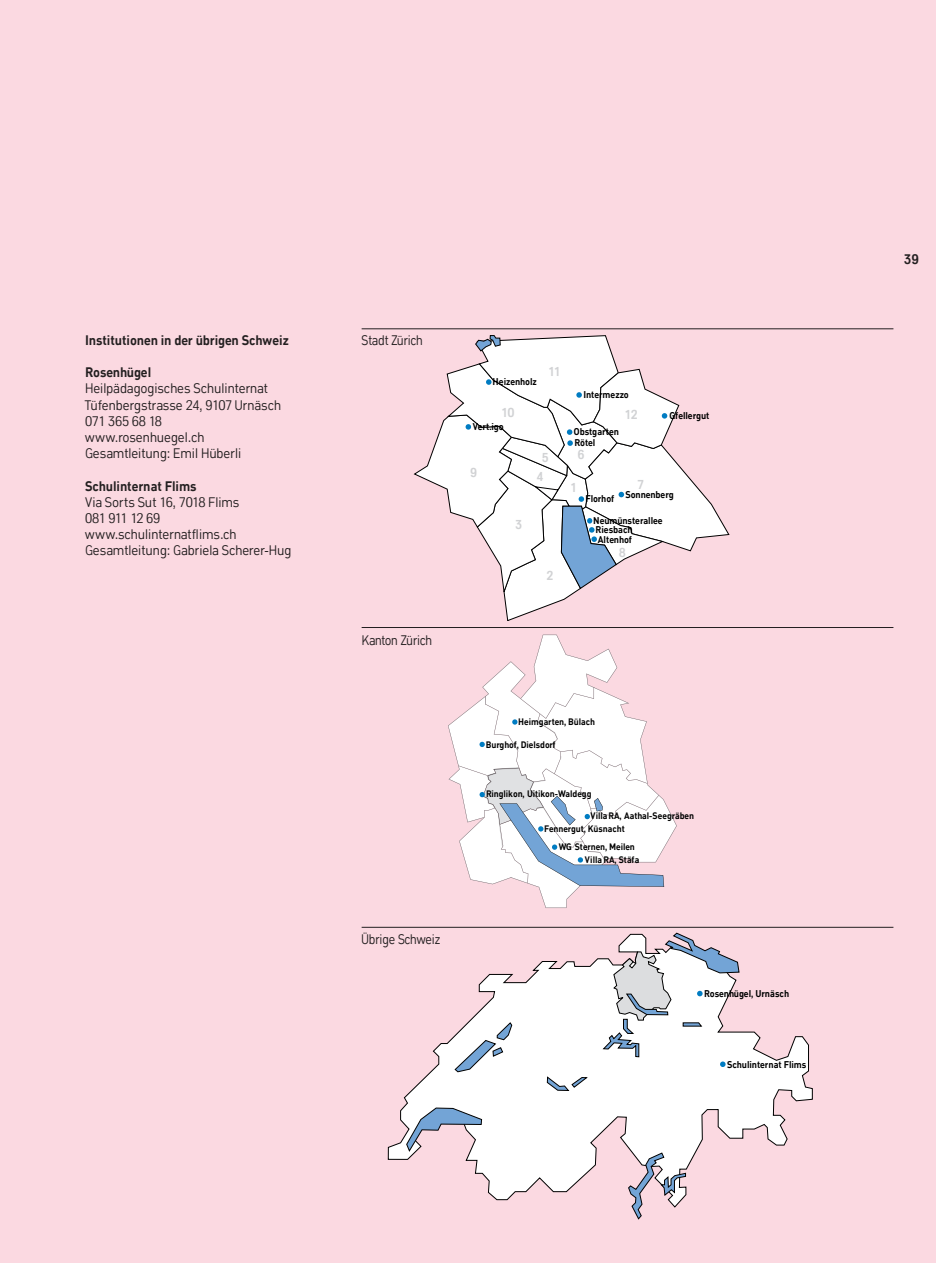
<style>
.page{position:relative;width:936px;height:1263px;background:#fff}
.page>*{position:absolute;margin:0;border:0;box-sizing:border-box;transform-origin:0 0}
.t1{font:13.5px/16.2px "Zkj";letter-spacing:.005em;color:#231f20}
.t2{font:700 13.5px "Zkj";color:#231f20}
.t3{font:13.5px "Zkj";letter-spacing:.005em;color:#231f20;scale:.94 1}
.t4{font:13.5px "Zkj";letter-spacing:-.015em;color:#231f20;scale:.94 1}
.t5{font:700 12.6px "Zkj";color:#d1d2d4}
.t6{font:700 9.6px/10.9px "Zkj";color:#000}
.t7{font:700 9.15px/13px "Zkj";color:#000}
</style>
<div class="page">
<div style="left:0;top:0;width:935px;height:1263px;background:#fbd9e1"></div>
<svg style="left:388px;top:958px;width:424px;height:243px"></svg>
<svg style="left:547px;top:1076px;width:40px;height:15px"></svg>
<svg style="left:454px;top:1022px;width:58px;height:50px;background:#d7dde5"></svg>
<svg style="left:628px;top:1152px;width:58px;height:67px"></svg>
<svg style="left:406px;top:1107px;width:76px;height:44px"></svg>
<svg style="left:603px;top:933px;width:136px;height:134px;background:#e1dfe4"></svg>
<svg style="left:448px;top:635px;width:228px;height:273px"></svg>
<svg style="left:414px;top:335px;width:315px;height:286px"></svg>
<hr style="left:361px;top:329px;width:532px;height:1px;background:#231f20">
<hr style="left:361px;top:627px;width:532px;height:1px;background:#231f20">
<hr style="left:361px;top:927px;width:532px;height:1px;background:#231f20">
<p class="t2" style="left:85px;top:332px;width:205px">Institutionen in der übrigen Schweiz</p>
<p class="t2" style="left:85px;top:364px;width:67px">Rosenhügel</p>
<p class="t1" style="left:85px;top:381px;width:197px">Heilpädagogisches Schulinternat<br>Tüfenbergstrasse 24, 9107 Urnäsch<br>071 365 68 18 www.rosenhuegel.ch<br>Gesamtleitung: Emil Hüberli</p>
<p class="t2" style="left:85px;top:478px;width:113px">Schulinternat Flims</p>
<p class="t1" style="left:85px;top:494px;width:208px">Via Sorts Sut 16, 7018 Flims<br>081 911 12 69 www.schulinternatflims.ch<br>Gesamtleitung: Gabriela Scherer-Hug</p>
<p class="t3" style="left:361px;top:333px;width:67px">Stadt Zürich</p>
<p class="t4" style="left:361px;top:633px;width:76px">Kanton Zürich</p>
<p class="t3" style="left:361px;top:932px;width:85px">Übrige Schweiz</p>
<p class="t6" style="left:492px;top:376px;width:46px">Heizenholz</p>
<p class="t5" style="left:501px;top:405px;width:15px">10</p>
<p class="t6" style="left:472px;top:421px;width:33px">Vert.igo</p>
<p class="t5" style="left:548px;top:364px;width:14px">11</p>
<p class="t6" style="left:583px;top:389px;width:47px">Intermezzo</p>
<p class="t6" style="left:574px;top:426px;width:46px">Obstgarten<br>Rötel</p>
<p class="t5" style="left:624px;top:407px;width:15px">12</p>
<p class="t6" style="left:669px;top:410px;width:42px">Gfellergut</p>
<p class="t5" style="left:470px;top:465px;width:8px">9</p>
<p class="t5" style="left:515px;top:517px;width:8px">3</p>
<p class="t5" style="left:541px;top:450px;width:8px">5</p>
<p class="t5" style="left:577px;top:447px;width:8px">6</p>
<p class="t5" style="left:536px;top:469px;width:8px">4</p>
<p class="t5" style="left:570px;top:480px;width:8px">1</p>
<p class="t6" style="left:585px;top:493px;width:30px">Florhof</p>
<p class="t5" style="left:637px;top:477px;width:8px">7</p>
<p class="t6" style="left:625px;top:489px;width:50px">Sonnenberg</p>
<p class="t6" style="left:593px;top:516px;width:71px;line-height:9.3px">Neumünsterallee<br>Riesbach</p>
<p class="t6" style="left:597px;top:534px;width:36px">Altenhof</p>
<p class="t5" style="left:546px;top:568px;width:8px">2</p>
<p class="t5" style="left:618px;top:545px;width:8px">8</p>
<p class="t7" style="left:518px;top:715px;width:78px">Heimgarten, Bülach</p>
<p class="t7" style="left:486px;top:738px;width:71px">Burghof, Dielsdorf</p>
<p class="t7" style="left:486px;top:787px;width:107px">Ringlikon, Uitikon-Waldegg</p>
<p class="t7" style="left:544px;top:822px;width:82px">Fennergut, Küsnacht</p>
<p class="t7" style="left:590px;top:809px;width:105px">Villa RA, Aathal-Seegräben</p>
<p class="t7" style="left:585px;top:840px;width:56px;text-indent:-26px">WG Sternen, Meilen<br>Villa RA, Stäfa</p>
<p class="t6" style="left:704px;top:988px;width:86px">Rosenhügel, Urnäsch</p>
<p class="t6" style="left:727px;top:1059px;width:81px">Schulinternat Flims</p>
<p class="t2" style="left:903px;top:251px;width:16px">39</p>
</div>
